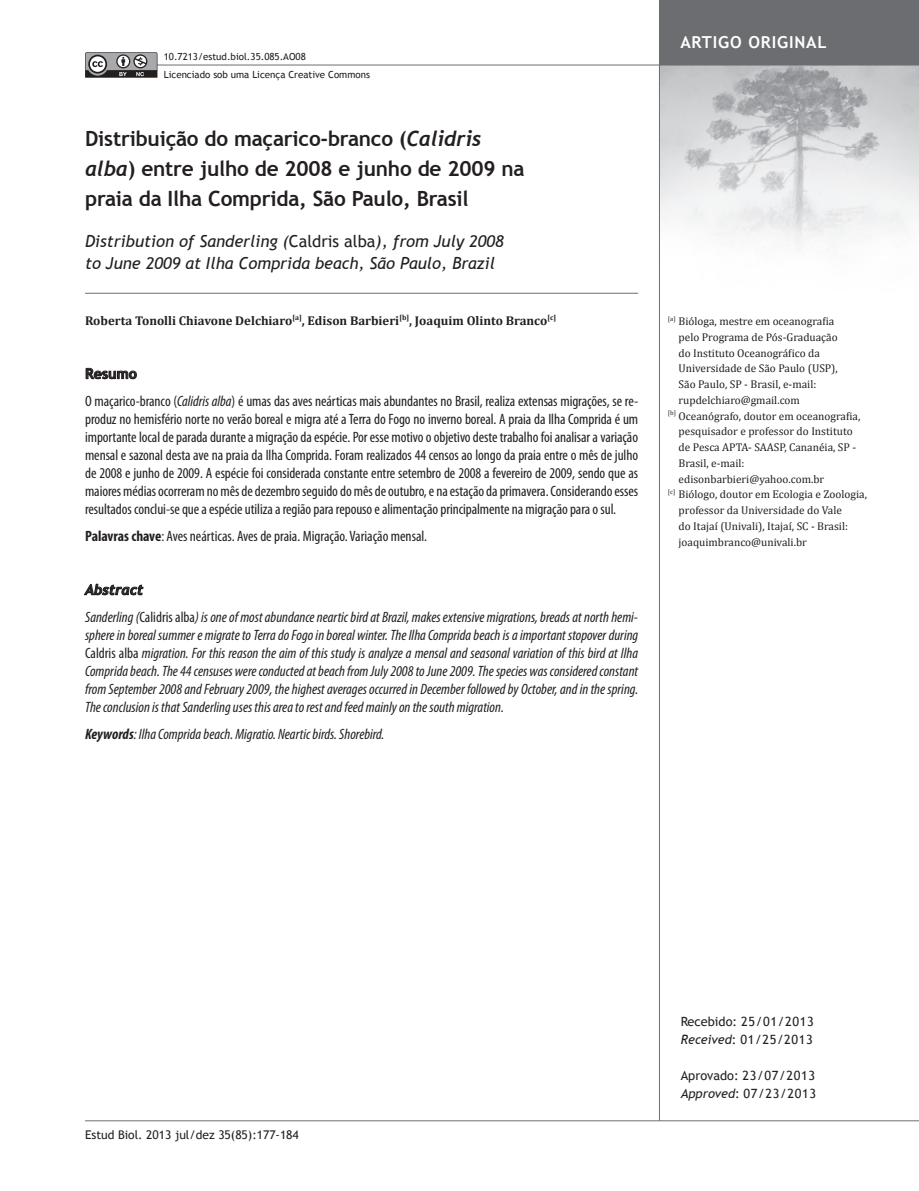
<style>
.page{position:relative;width:919px;height:1191px;background:#fff}
.page>*{position:absolute;margin:0;border:0;box-sizing:border-box;transform-origin:0 0}
.t1{font:700 21px/30px "Trebuchet MS";letter-spacing:-.01em;color:#231f20}
.t2{font:italic 16.5px/22.5px "Trebuchet MS";color:#231f20}
.t3{font:700 16.5px "Trebuchet MS";letter-spacing:.05em;color:#fff}
.t4{font:condensed 15px/18px "Myriad Pro";letter-spacing:-.005em;color:#231f20;text-align:justify}
.t5{font:italic condensed 15px/18px "Myriad Pro";color:#231f20;text-align:justify}
.t6{font:italic 700 14.25px "Trebuchet";color:#231f20}
.t7{font:700 14.25px "Trebuchet MS";color:#231f20}
.t8{font:12.75px/18px "Trebuchet MS";letter-spacing:.05em;color:#231f20}
.t9{font:700 12.75px "Cambria";color:#231f20}
.t10{font:12px "Trebuchet MS";color:#231f20}
.t11{font:11.25px "Cambria";color:#231f20}
.t12{font:9.75px/18px "Trebuchet MS";color:#231f20}
.s1{font-family:"Trebuchet";font-style:italic}
.s2{font-style:normal}
.s3{font-style:italic}
.s4{font-weight:700}
</style>
<div class="page">
<img style="left:660px;top:66px;width:258px;height:181px">
<hr style="left:85px;top:1120px;width:833px;height:1px;background:#6c6d70">
<hr style="left:659px;top:0;width:1px;height:1120px;background:#6c6d70">
<hr style="left:89px;top:65px;width:829px;height:1px;background:#6c6d70">
<div style="left:659px;top:0;width:259px;height:65px;background:#6c6d70"></div>
<svg style="left:85px;top:52px;width:72px;height:26px;background:#828183"></svg>
<hr style="left:85px;top:293px;width:553px;height:1px;background:#6c6d70">
<svg style="left:86px;top:368px;width:51px;height:11px"></svg>
<svg style="left:84px;top:584px;width:59px;height:11px"></svg>
<p class="t12" style="left:164px;top:47px;width:208px">10.7213/estud.biol.35.085.AO08<br>Licenciado sob uma Licença Creative Commons</p>
<h1 class="t1" style="left:85px;top:124px;width:441px">Distribuição do maçarico-branco (<span class="s1">Calidris alba</span>) entre julho de 2008 e junho de 2009 na praia da Ilha Comprida, São Paulo, Brasil</h1>
<p class="t2" style="left:85px;top:230px;width:420px">Distribution of Sanderling (<span class="s2">Caldris alba</span>), from July 2008 to June 2009 at Ilha Comprida beach, São Paulo, Brazil</p>
<p class="t9" style="left:85px;top:312px;width:472px">Roberta Tonolli Chiavone Delchiaro<sup>[a]</sup>, Edison Barbieri<sup>[b]</sup>, Joaquim Olinto Branco<sup>[c]</sup></p>
<p class="t7" style="left:85px;top:365px;width:53px">Resumo</p>
<p class="t4" style="left:85px;top:391px;width:554px">O maçarico-branco (<span class="s3">Calidris alba</span>) é umas das aves neárticas mais abundantes no Brasil, realiza extensas migrações, se re&shy;produz no hemisfério norte no verão boreal e migra até a Terra do Fogo no inverno boreal. A praia da Ilha Comprida é um importante local de parada durante a migração da espécie. Por esse motivo o objetivo deste trabalho foi analisar a variação mensal e sazonal desta ave na praia da Ilha Comprida. Foram realizados 44 censos ao longo da praia entre o mês de julho de 2008 e junho de 2009. A espécie foi considerada constante entre setembro de 2008 a fevereiro de 2009, sendo que as maiores médias ocorreram no mês de dezembro seguido do mês de outubro, e na estação da primavera. Considerando esses resultados conclui-se que a espécie utiliza a região para repouso e alimentação principalmente na migração para o sul.</p>
<p class="t4" style="left:85px;top:526px;width:343px"><span class="s4">Palavras chave</span>: Aves neárticas. Aves de praia. Migração. Variação mensal.</p>
<p class="t6" style="left:85px;top:581px;width:60px">Abstract</p>
<p class="t5" style="left:85px;top:607px;width:554px">Sanderling (<span class="s2">Calidris alba</span>) is one of most abundance neartic bird at Brazil, makes extensive migrations, breads at north hemi&shy;sphere in boreal summer e migrate to Terra do Fogo in boreal winter. The Ilha Comprida beach is a important stopover during <span class="s2">Caldris alba</span> migration. For this reason the aim of this study is analyze a mensal and seasonal variation of this bird at Ilha Comprida beach. The 44 censuses were conducted at beach from July 2008 to June 2009. The species was considered constant from September 2008 and February 2009, the highest averages occurred in December followed by October, and in the spring.<br>The conclusion is that Sanderling uses this area to rest and feed mainly on the south migration.</p>
<p class="t5" style="left:85px;top:724px;width:301px"><span class="s4">Keywords</span>: Ilha Comprida beach. Migratio. Neartic birds. Shorebird.</p>
<p class="t3" style="left:680px;top:32px;width:148px">ARTIGO ORIGINAL</p>
<p class="t11" style="left:668px;top:315px;width:168px"><sup>[a]</sup> Bióloga, mestre em oceanografia</p>
<p class="t11" style="left:678px;top:330px;width:161px">pelo Programa de Pós-Graduação</p>
<p class="t11" style="left:678px;top:346px;width:143px">do Instituto Oceanográfico da</p>
<p class="t11" style="left:678px;top:362px;width:161px">Universidade de São Paulo (USP),</p>
<p class="t11" style="left:678px;top:378px;width:139px">São Paulo, SP - Brasil, e-mail:</p>
<p class="t11" style="left:678px;top:393px;width:123px">rupdelchiaro@gmail.com</p>
<p class="t11" style="left:668px;top:409px;width:194px"><sup>[b]</sup> Oceanógrafo, doutor em oceanografia,</p>
<p class="t11" style="left:678px;top:425px;width:176px">pesquisador e professor do Instituto</p>
<p class="t11" style="left:678px;top:441px;width:179px">de Pesca APTA- SAASP, Cananéia, SP -</p>
<p class="t11" style="left:678px;top:456px;width:67px">Brasil, e-mail:</p>
<p class="t11" style="left:678px;top:472px;width:147px">edisonbarbieri@yahoo.com.br</p>
<p class="t11" style="left:668px;top:488px;width:200px"><sup>[c]</sup> Biólogo, doutor em Ecologia e Zoologia,</p>
<p class="t11" style="left:678px;top:504px;width:165px">professor da Universidade do Vale</p>
<p class="t11" style="left:678px;top:519px;width:171px">do Itajaí (Univali), Itajaí, SC - Brasil:</p>
<p class="t11" style="left:678px;top:535px;width:130px">joaquimbranco@univali.br</p>
<p class="t10" style="left:85px;top:1127px;width:215px">Estud Biol. 2013 jul/dez 35(85):177-184</p>
<p class="t8" style="left:680px;top:1012px;width:134px">Recebido: 25/01/2013<br><span class="s3">Received</span>: 01/25/2013</p>
<p class="t8" style="left:680px;top:1066px;width:137px">Aprovado: 23/07/2013<br><span class="s3">Approved</span>: 07/23/2013</p>
</div>
